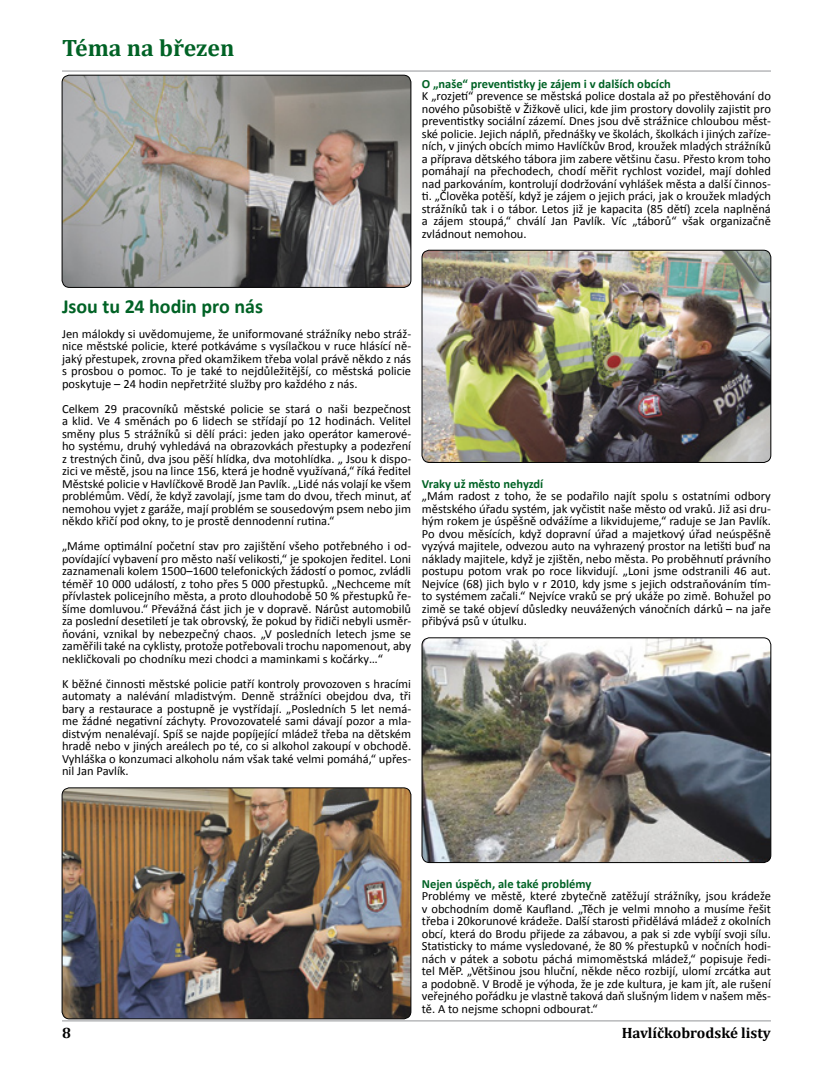
<style>
.page{position:relative;width:833px;height:1081px;background:#fff}
.page>*{position:absolute;margin:0;border:0;box-sizing:border-box;transform-origin:0 0}
.t1{font:700 23.75px "Cambria";color:#006225}
.t2{font:700 20px "Calibri";letter-spacing:-.005em;color:#006225}
.t3{font:700 15px "Cambria";color:#000}
.t4{font:12.5px/12.5px "Calibri";color:#000;text-align:justify}
.t5{font:700 12.5px "Calibri";color:#006225}
</style>
<div class="page">
<hr style="left:62px;top:71px;width:709px;height:1px;background:#939598">
<hr style="left:62px;top:1020px;width:709px;height:1px;background:#939598">
<img style="left:62px;top:75px;width:349px;height:212px">
<div style="left:62px;top:75px;width:349px;height:212px;border:1px solid #000;border-radius:8px"></div>
<img style="left:422px;top:250px;width:349px;height:212px">
<div style="left:422px;top:250px;width:349px;height:212px;border:1px solid #000;border-radius:8px"></div>
<img style="left:422px;top:638px;width:349px;height:224px">
<div style="left:422px;top:637px;width:349px;height:225px;border:1px solid #000;border-radius:8px"></div>
<img style="left:62px;top:788px;width:349px;height:231px">
<div style="left:62px;top:787px;width:349px;height:232px;border:1px solid #000;border-radius:8px"></div>
<h1 class="t1" style="left:62px;top:33px;width:174px">Téma na březen</h1>
<p class="t5" style="left:422px;top:76px;width:251px">O „naše“ preventistky je zájem i v dalších obcích</p>
<p class="t4" style="left:422px;top:89px;width:351px">K „rozjetí“ prevence se městská police dostala až po přestěhování do nového působiště v Žižkově ulici, kde jim prostory dovolily zajistit pro preventistky sociální zázemí. Dnes jsou dvě strážnice chloubou měst&shy;ské policie. Jejich náplň, přednášky ve školách, školkách i jiných zaříze&shy;ních, v jiných obcích mimo Havlíčkův Brod, kroužek mladých strážníků a příprava dětského tábora jim zabere většinu času. Přesto krom toho pomáhají na přechodech, chodí měřit rychlost vozidel, mají dohled nad parkováním, kontrolují dodržování vyhlášek města a další činnos&shy;ti. „Člověka potěší, když je zájem o jejich práci, jak o kroužek mladých strážníků tak i o tábor. Letos již je kapacita (85 dětí) zcela naplněná a zájem stoupá,“ chválí Jan Pavlík. Víc „táborů“ však organizačně zvládnout nemohou.</p>
<h2 class="t2" style="left:62px;top:293px;width:202px">Jsou tu 24 hodin pro nás</h2>
<p class="t4" style="left:62px;top:327px;width:351px">Jen málokdy si uvědomujeme, že uniformované strážníky nebo stráž&shy;nice městské policie, které potkáváme s vysílačkou v ruce hlásící ně&shy;jaký přestupek, zrovna před okamžikem třeba volal právě někdo z nás s prosbou o pomoc. To je také to nejdůležitější, co městská policie poskytuje – 24 hodin nepřetržité služby pro každého z nás.</p>
<p class="t4" style="left:62px;top:402px;width:351px">Celkem 29 pracovníků městské policie se stará o naši bezpečnost a klid. Ve 4 směnách po 6 lidech se střídají po 12 hodinách. Velitel směny plus 5 strážníků si dělí práci: jeden jako operátor kamerové&shy;ho systému, druhý vyhledává na obrazovkách přestupky a podezření z trestných činů, dva jsou pěší hlídka, dva motohlídka. „ Jsou k dispo&shy;zici ve městě, jsou na lince 156, která je hodně využívaná,“ říká ředitel Městské policie v Havlíčkově Brodě Jan Pavlík. „Lidé nás volají ke všem problémům. Vědí, že když zavolají, jsme tam do dvou, třech minut, ať nemohou vyjet z garáže, mají problém se sousedovým psem nebo jim někdo křičí pod okny, to je prostě dennodenní rutina.“</p>
<p class="t4" style="left:62px;top:539px;width:351px">„Máme optimální početní stav pro zajištění všeho potřebného i od&shy;povídající vybavení pro město naší velikosti,“ je spokojen ředitel. Loni zaznamenali kolem 1500–1600 telefonických žádostí o pomoc, zvládli téměř 10 000 událostí, z toho přes 5 000 přestupků. „Nechceme mít přívlastek policejního města, a proto dlouhodobě 50 % přestupků ře&shy;šíme domluvou.“ Převážná část jich je v dopravě. Nárůst automobilů za poslední desetiletí je tak obrovský, že pokud by řidiči nebyli usměr&shy;ňováni, vznikal by nebezpečný chaos. „V posledních letech jsme se zaměřili také na cyklisty, protože potřebovali trochu napomenout, aby nekličkovali po chodníku mezi chodci a maminkami s kočárky…“</p>
<p class="t4" style="left:62px;top:677px;width:351px">K běžné činnosti městské policie patří kontroly provozoven s hracími automaty a nalévání mladistvým. Denně strážníci obejdou dva, tři bary a restaurace a postupně je vystřídají. „Posledních 5 let nemá&shy;me žádné negativní záchyty. Provozovatelé sami dávají pozor a mla&shy;distvým nenalévají. Spíš se najde popíjející mládež třeba na dětském hradě nebo v jiných areálech po té, co si alkohol zakoupí v obchodě.<br>Vyhláška o konzumaci alkoholu nám však také velmi pomáhá,“ upřes&shy;nil Jan Pavlík.</p>
<p class="t5" style="left:422px;top:476px;width:123px">Vraky už město nehyzdí</p>
<p class="t4" style="left:422px;top:489px;width:351px">„Mám radost z toho, že se podařilo najít spolu s ostatními odbory městského úřadu systém, jak vyčistit naše město od vraků. Již asi dru&shy;hým rokem je úspěšně odvážíme a likvidujeme,“ raduje se Jan Pavlík.<br>Po dvou měsících, když dopravní úřad a majetkový úřad neúspěšně vyzývá majitele, odvezou auto na vyhrazený prostor na letišti buď na náklady majitele, když je zjištěn, nebo města. Po proběhnutí právního postupu potom vrak po roce likvidují. „Loni jsme odstranili 46 aut.<br>Nejvíce (68) jich bylo v r 2010, kdy jsme s jejich odstraňováním tím&shy;to systémem začali.“ Nejvíce vraků se prý ukáže po zimě. Bohužel po zimě se také objeví důsledky neuvážených vánočních dárků – na jaře přibývá psů v útulku.</p>
<p class="t5" style="left:422px;top:876px;width:171px">Nejen úspěch, ale také problémy</p>
<p class="t4" style="left:422px;top:889px;width:351px">Problémy ve městě, které zbytečně zatěžují strážníky, jsou krádeže v obchodním domě Kaufland. „Těch je velmi mnoho a musíme řešit třeba i 20korunové krádeže. Další starosti přidělává mládež z okolních obcí, která do Brodu přijede za zábavou, a pak si zde vybíjí svoji sílu.<br>Statisticky to máme vysledované, že 80 % přestupků v nočních hodi&shy;nách v pátek a sobotu páchá mimoměstská mládež,“ popisuje ředi&shy;tel MěP. „Většinou jsou hluční, někde něco rozbijí, ulomí zrcátka aut a podobně. V Brodě je výhoda, že je zde kultura, je kam jít, ale rušení veřejného pořádku je vlastně taková daň slušným lidem v našem měs&shy;tě. A to nejsme schopni odbourat.“</p>
<p class="t3" style="left:62px;top:1024px;width:10px">8</p>
<p class="t3" style="left:621px;top:1024px;width:151px">Havlíčkobrodské listy</p>
</div>
